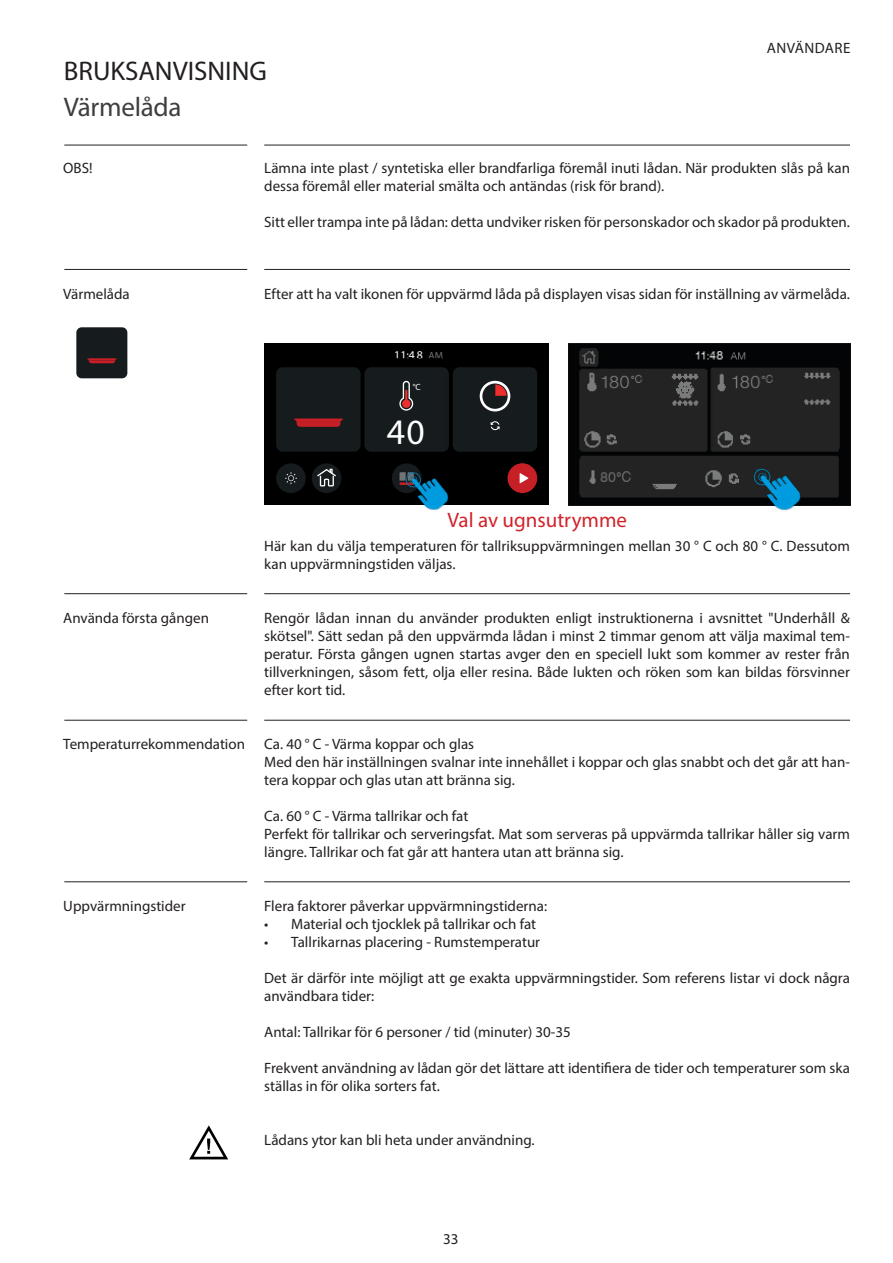
<style>
.page{position:relative;width:893px;height:1263px;background:#fff}
.page>*{position:absolute;margin:0;border:0;box-sizing:border-box;transform-origin:0 0}
.t1{font:36px "Myriad Pro";color:#fff}
.TIT_-_BOLD{font:27px "Myriad Pro";color:#231f20}
.t2{font:27px "Myriad Pro";letter-spacing:-.01em;color:#3e3e3f}
.t3{font:21px "Myriad Pro";color:#d1232a}
.t4{font:15px/18px "Myriad Pro";color:#231f20}
.t5{font:15px "Myriad Pro";letter-spacing:.03em;color:#231f20}
.t6{font:11.85px "Myriad Pro";color:#fff}
.t7{font:9px "Myriad Pro";color:#fff}
.s1{font-size:10.2px;color:#717576}
.s2{font-size:35.55px}
</style>
<div class="page">
<div style="left:76px;top:327px;width:51px;height:51px;background:#161b1e;border-radius:5px"></div>
<svg style="left:87px;top:358px;width:30px;height:5px"></svg>
<hr style="left:64px;top:145px;width:183px;height:1px;background:#231f20">
<hr style="left:264px;top:145px;width:586px;height:1px;background:#231f20">
<hr style="left:64px;top:269px;width:183px;height:1px;background:#231f20">
<hr style="left:264px;top:269px;width:586px;height:1px;background:#231f20">
<hr style="left:64px;top:593px;width:183px;height:1px;background:#231f20">
<hr style="left:264px;top:593px;width:586px;height:1px;background:#231f20">
<hr style="left:64px;top:720px;width:183px;height:1px;background:#231f20">
<hr style="left:264px;top:720px;width:586px;height:1px;background:#231f20">
<hr style="left:64px;top:881px;width:183px;height:1px;background:#231f20">
<hr style="left:264px;top:881px;width:586px;height:1px;background:#231f20">
<img style="left:568px;top:343px;width:282px;height:163px">
<img style="left:748px;top:455px;width:60px;height:56px">
<div style="left:264px;top:343px;width:285px;height:162px;background:#000001"></div>
<div style="left:276px;top:463px;width:30px;height:30px;background:#161b1e;border-radius:50%"></div>
<svg style="left:285px;top:472px;width:12px;height:12px"></svg>
<div style="left:364px;top:367px;width:85px;height:85px;background:#161b1e;border-radius:7px"></div>
<svg style="left:399px;top:381px;width:14px;height:30px"></svg>
<div style="left:507px;top:463px;width:30px;height:30px;background:#c62026;border-radius:50%"></div>
<svg style="left:520px;top:473px;width:8px;height:10px"></svg>
<div style="left:392px;top:463px;width:30px;height:30px;background:#161b1e;border-radius:50%"></div>
<svg style="left:400px;top:472px;width:2px;height:13px"></svg>
<img style="left:513px;top:463px;width:18px;height:4px">
<div style="left:453px;top:367px;width:84px;height:85px;background:#161b1e;border-radius:7px"></div>
<svg style="left:480px;top:381px;width:30px;height:30px"></svg>
<svg style="left:491px;top:421px;width:9px;height:9px"></svg>
<div style="left:312px;top:463px;width:29px;height:30px;background:#161b1e;border-radius:50%"></div>
<svg style="left:317px;top:469px;width:19px;height:17px"></svg>
<div style="left:276px;top:367px;width:85px;height:85px;background:#161b1e;border-radius:7px"></div>
<svg style="left:294px;top:418px;width:49px;height:9px"></svg>
<img style="left:402px;top:463px;width:47px;height:48px">
<svg style="left:189px;top:1125px;width:39px;height:34px"></svg>
<p class="TIT_-_BOLD" style="left:64px;top:54px;width:205px">BRUKSANVISNING</p>
<p class="t2" style="left:64px;top:90px;width:119px">Värmelåda</p>
<p class="t5" style="left:767px;top:39px;width:85px">ANVÄNDARE</p>
<p class="t4" style="left:63px;top:159px;width:31px">OBS!</p>
<p class="t4" style="left:63px;top:285px;width:68px">Värmelåda</p>
<p class="t4" style="left:264px;top:159px;width:587px">Lämna inte plast / syntetiska eller brandfarliga föremål inuti lådan. När produkten slås på kan dessa föremål eller material smälta och antändas (risk för brand).</p>
<p class="t4" style="left:264px;top:213px;width:587px">Sitt eller trampa inte på lådan: detta undviker risken för personskador och skador på produkten.</p>
<p class="t4" style="left:264px;top:285px;width:587px">Efter att ha valt ikonen för uppvärmd låda på displayen visas sidan för inställning av värmelåda.</p>
<p class="t6" style="left:394px;top:348px;width:50px">11:4 8 <span class="s1">AM</span></p>
<p class="t7" style="left:413px;top:381px;width:10px">°C</p>
<p class="t1" style="left:387px;top:410px;width:39px">4<span class="s2">0</span></p>
<p class="t3" style="left:447px;top:507px;width:181px">Val av ugnsutrymme</p>
<p class="t4" style="left:264px;top:537px;width:587px">Här kan du välja temperaturen för tallriksuppvärmningen mellan 30 ° C och 80 ° C. Dessutom kan uppvärmningstiden väljas.</p>
<p class="t4" style="left:63px;top:609px;width:147px">Använda första gången</p>
<p class="t4" style="left:264px;top:609px;width:587px;text-align:justify">Rengör lådan innan du använder produkten enligt instruktionerna i avsnittet "Underhåll &amp; skötsel". Sätt sedan på den uppvärmda lådan i minst 2 timmar genom att välja maximal tem&shy;peratur. Första gången ugnen startas avger den en speciell lukt som kommer av rester från tillverkningen, såsom fett, olja eller resina. Både lukten och röken som kan bildas försvinner efter kort tid.</p>
<p class="t4" style="left:63px;top:735px;width:183px">Temperaturrekommendation</p>
<p class="t4" style="left:264px;top:735px;width:211px">Ca. 40 ° C - Värma koppar och glas</p>
<p class="t4" style="left:264px;top:753px;width:587px">Med den här inställningen svalnar inte innehållet i koppar och glas snabbt och det går att han&shy;tera koppar och glas utan att bränna sig.</p>
<p class="t4" style="left:264px;top:807px;width:206px">Ca. 60 ° C - Värma tallrikar och fat</p>
<p class="t4" style="left:264px;top:825px;width:587px">Perfekt för tallrikar och serveringsfat. Mat som serveras på uppvärmda tallrikar håller sig varm längre. Tallrikar och fat går att hantera utan att bränna sig.</p>
<p class="t4" style="left:63px;top:897px;width:124px">Uppvärmningstider</p>
<p class="t4" style="left:264px;top:897px;width:284px">Flera faktorer påverkar uppvärmningstiderna:</p>
<p class="t4" style="left:264px;top:915px;width:274px">• Material och tjocklek på tallrikar och fat</p>
<p class="t4" style="left:264px;top:933px;width:277px">• Tallrikarnas placering - Rumstemperatur</p>
<p class="t4" style="left:264px;top:969px;width:587px">Det är därför inte möjligt att ge exakta uppvärmningstider. Som referens listar vi dock några användbara tider:</p>
<p class="t4" style="left:264px;top:1023px;width:308px">Antal: Tallrikar för 6 personer / tid (minuter) 30-35</p>
<p class="t4" style="left:264px;top:1059px;width:587px">Frekvent användning av lådan gör det lättare att identifiera de tider och temperaturer som ska ställas in för olika sorters fat.</p>
<p class="t4" style="left:264px;top:1131px;width:272px">Lådans ytor kan bli heta under användning.</p>
<p class="t4" style="left:443px;top:1229px;width:17px">33</p>
</div>
